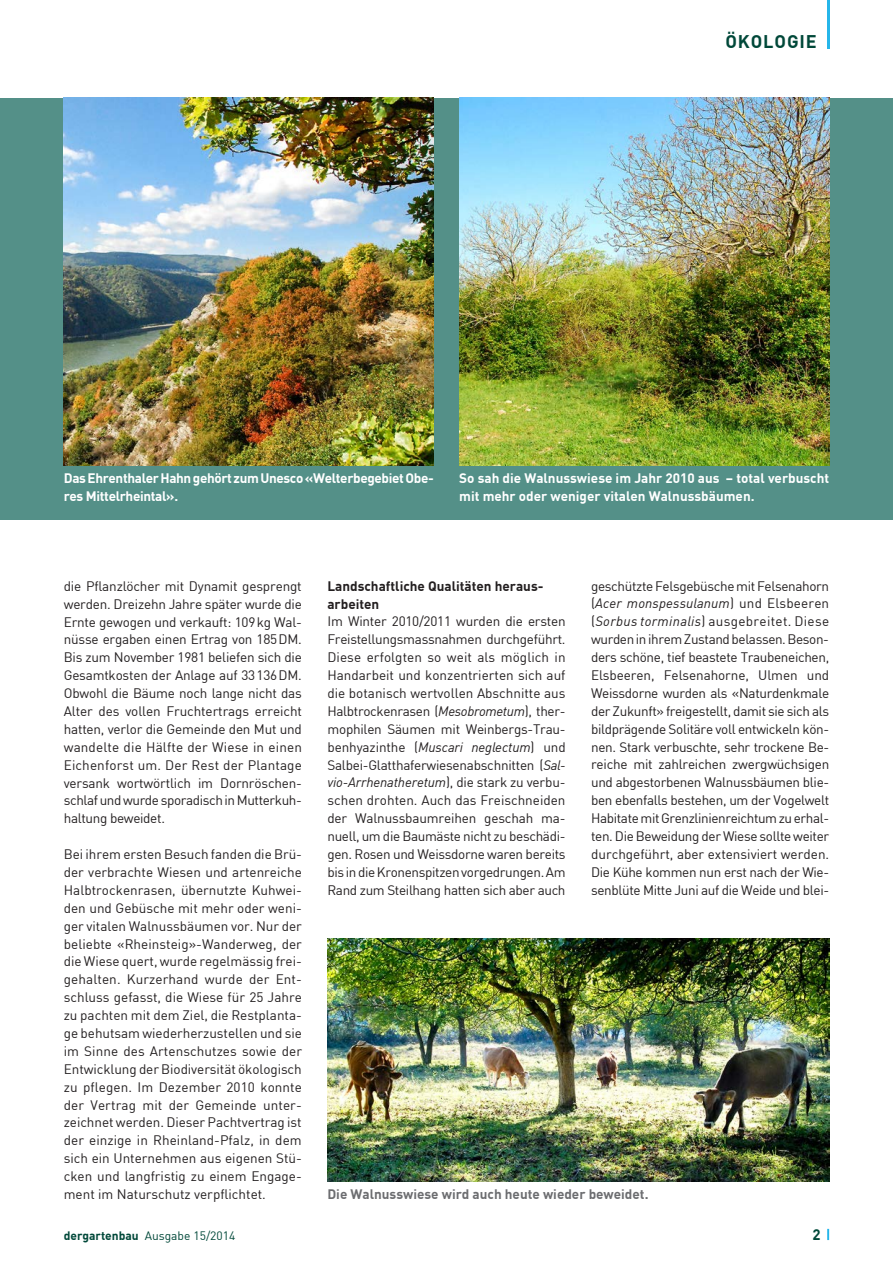
<style>
.page{position:relative;width:893px;height:1263px;background:#fff}
.page>*{position:absolute;margin:0;border:0;box-sizing:border-box;transform-origin:0 0}
.t1{font:700 18px "DIN Offc Pro";letter-spacing:.05em;color:#004839}
.t2{font:700 15px "DIN Offc Pro";color:#004839}
.t3{font:13.5px/17.9px "DIN Offc Pro";letter-spacing:-.02em;color:#231f20;text-align:justify}
.t4{font:700 13.5px/17.9px "DIN Offc Pro";color:#fff}
.t5{font:700 13.5px/17.9px "DIN Offc Pro";letter-spacing:-.025em;color:#fff}
.t6{font:700 13.5px "DIN Offc Pro";color:#6c6d70}
.t7{font:700 13.5px/17.9px "DIN Offc Pro";color:#231f20}
.t8{font:12px "DIN Offc Pro";color:#004839}
.s1{font-style:italic}
.s2{font-weight:700}
</style>
<div class="page">
<div style="left:0;top:98px;width:893px;height:421px;background:#549088"></div>
<hr style="left:827px;top:0;width:3px;height:49px;background:#26b6ea">
<svg style="left:827px;top:1229px;width:2px;height:11px"></svg>
<img style="left:459px;top:98px;width:370px;height:367px">
<img style="left:64px;top:98px;width:370px;height:367px">
<img style="left:327px;top:939px;width:502px;height:242px">
<h1 class="t1" style="left:725px;top:27px;width:93px">ÖKOLOGIE</h1>
<p class="t5" style="left:64px;top:467px;width:372px">Das Ehrenthaler Hahn gehört zum Unesco «Welterbegebiet Obe&shy;res Mittelrheintal».</p>
<p class="t4" style="left:459px;top:467px;width:371px">So sah die Walnusswiese im Jahr 2010 aus – total verbuscht mit mehr oder weniger vitalen Walnussbäumen.</p>
<p class="t3" style="left:64px;top:576px;width:240px">die Pflanzlöcher mit Dynamit gesprengt werden. Dreizehn Jahre später wurde die Ernte gewogen und verkauft: 109kg Wal&shy;nüsse ergaben einen Ertrag von 185DM.<br>Bis zum November 1981 beliefen sich die Gesamtkosten der Anlage auf 33136DM.<br>Obwohl die Bäume noch lange nicht das Alter des vollen Fruchtertrags erreicht hatten, verlor die Gemeinde den Mut und wandelte die Hälfte der Wiese in einen Eichenforst um. Der Rest der Plantage versank wortwörtlich im Dornröschen&shy;schlaf und wurde sporadisch in Mutterkuh&shy;haltung beweidet.</p>
<p class="t3" style="left:64px;top:844px;width:240px">Bei ihrem ersten Besuch fanden die Brü&shy;der verbrachte Wiesen und artenreiche Halbtrockenrasen, übernutzte Kuhwei&shy;den und Gebüsche mit mehr oder weni&shy;ger vitalen Walnussbäumen vor. Nur der beliebte «Rheinsteig»-Wanderweg, der die Wiese quert, wurde regelmässig frei&shy;gehalten. Kurzerhand wurde der Ent&shy;schluss gefasst, die Wiese für 25 Jahre zu pachten mit dem Ziel, die Restplanta&shy;ge behutsam wiederherzustellen und sie im Sinne des Artenschutzes sowie der Entwicklung der Biodiversität ökologisch zu pflegen. Im Dezember 2010 konnte der Vertrag mit der Gemeinde unter&shy;zeichnet werden. Dieser Pachtvertrag ist der einzige in Rheinland-Pfalz, in dem sich ein Unternehmen aus eigenen Stü&shy;cken und langfristig zu einem Engage&shy;ment im Naturschutz verpflichtet.</p>
<p class="t7" style="left:327px;top:575px;width:218px">Landschaftliche Qualitäten heraus&shy;arbeiten</p>
<p class="t3" style="left:327px;top:611px;width:240px;text-align:left">Im Winter 2010/2011 wurden die ersten Freistellungsmassnahmen durchgeführt.<br>Diese erfolgten so weit als möglich in Handarbeit und konzentrierten sich auf die botanisch wertvollen Abschnitte aus Halbtrockenrasen (<span class="s1">Mesobrometum</span>), ther&shy;mophilen Säumen mit Weinbergs-Trau&shy;benhyazinthe (<span class="s1">Muscari neglectum</span>) und Salbei-Glatthaferwiesenabschnitten (<span class="s1">Sal&shy;vio-Arrhenatheretum</span>), die stark zu verbu&shy;schen drohten. Auch das Freischneiden der Walnussbaumreihen geschah ma&shy;nuell, um die Baumäste nicht zu beschädi&shy;gen. Rosen und Weissdorne waren bereits bis in die Kronenspitzen vorgedrungen. Am Rand zum Steilhang hatten sich aber auch</p>
<p class="t3" style="left:591px;top:575px;width:240px">geschützte Felsgebüsche mit Felsenahorn (<span class="s1">Acer monspessulanum</span>) und Elsbeeren (<span class="s1">Sorbus torminalis</span>) ausgebreitet. Diese wurden in ihrem Zustand belassen. Beson&shy;ders schöne, tief beastete Traubeneichen, Elsbeeren, Felsenahorne, Ulmen und Weissdorne wurden als «Naturdenkmale der Zukunft» freigestellt, damit sie sich als bildprägende Solitäre voll entwickeln kön&shy;nen. Stark verbuschte, sehr trockene Be&shy;reiche mit zahlreichen zwergwüchsigen und abgestorbenen Walnussbäumen blie&shy;ben ebenfalls bestehen, um der Vogelwelt Habitate mit Grenzlinienreichtum zu erhal&shy;ten. Die Beweidung der Wiese sollte weiter durchgeführt, aber extensiviert werden.<br>Die Kühe kommen nun erst nach der Wie&shy;senblüte Mitte Juni auf die Weide und blei-</p>
<p class="t6" style="left:327px;top:1183px;width:323px">Die Walnusswiese wird auch heute wieder beweidet.</p>
<p class="t8" style="left:64px;top:1226px;width:173px"><span class="s2">dergartenbau</span> Ausgabe 15/2014</p>
<p class="t2" style="left:812px;top:1222px;width:10px">2</p>
</div>
